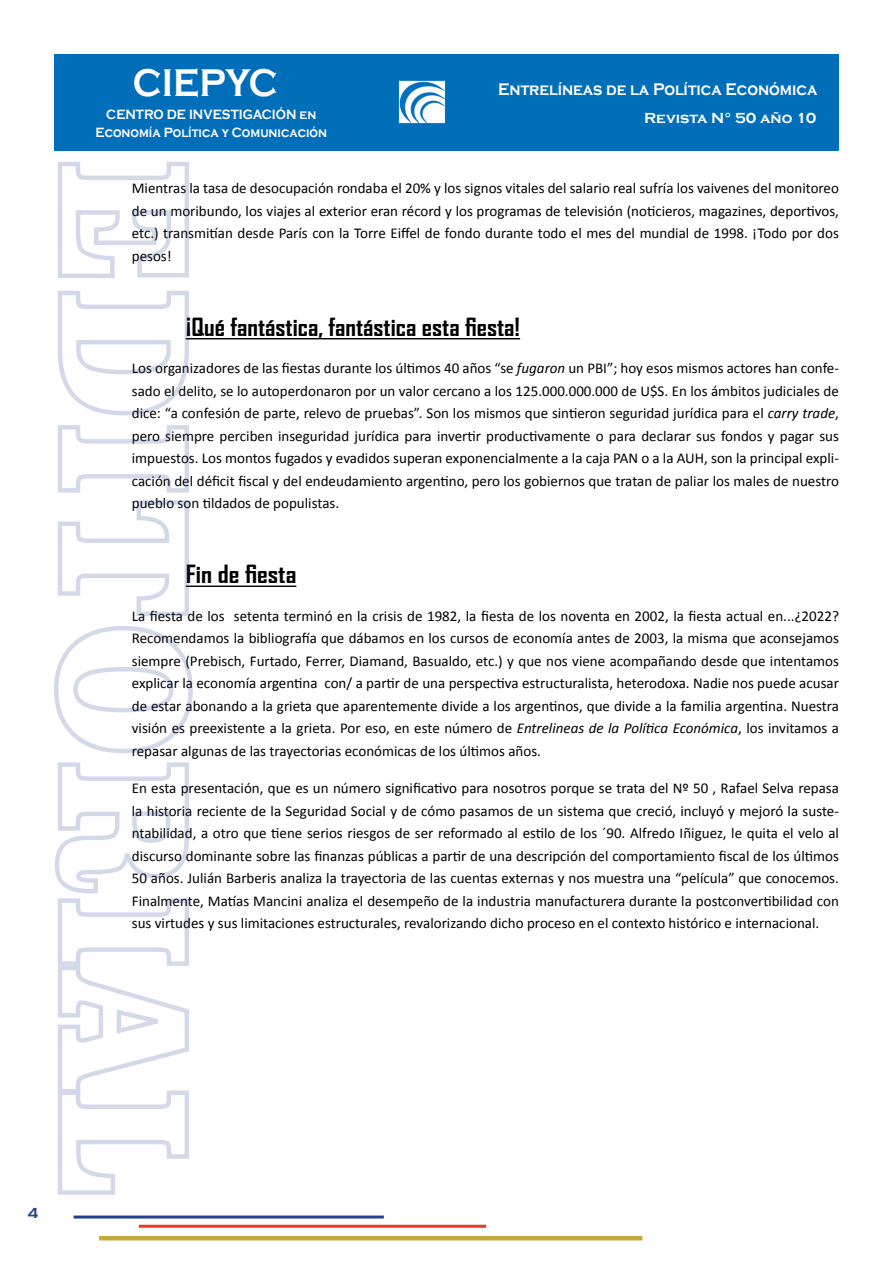
<style>
.page{position:relative;width:893px;height:1263px;background:#fff}
.page>*{position:absolute;margin:0;border:0;box-sizing:border-box;transform-origin:0 0}
.t1{font:700 39.75px "Copperplate Gothic";color:#fff;scale:.87 1}
.t2{font:700 24px "Agency FB";color:#000;scale:1.08 1}
.t3{font:700 24px "Agency FB";color:#000;scale:1.12 1}
.t4{font:700 17.25px "Copperplate Gothic";color:#fff;scale:.87 1}
.t5{font:15px/22.5px "Calibri";color:#000;text-align:justify}
.t6{font:700 15px "Copperplate Gothic";color:#fff}
.t7{font:700 15px "Copperplate Gothic";color:#25408f}
.t8{font:700 13.8px/18px "Copperplate Gothic";color:#fff;text-align:center;scale:.87 1}
.s1{font-style:italic}
</style>
<div class="page">
<div style="left:54px;top:54px;width:785px;height:97px;background:#006eb9"></div>
<img style="left:399px;top:81px;width:46px;height:43px">
<hr style="left:186px;top:338px;width:334px;height:1px;background:#000">
<hr style="left:186px;top:585px;width:110px;height:2px;background:#000">
<svg style="left:57px;top:161px;width:132px;height:117px"></svg>
<svg style="left:57px;top:290px;width:134px;height:327px"></svg>
<svg style="left:54px;top:626px;width:139px;height:569px"></svg>
<hr style="left:74px;top:1215px;width:310px;height:3px;background:#25408f">
<hr style="left:139px;top:1225px;width:347px;height:3px;background:#ee3825">
<hr style="left:99px;top:1236px;width:543px;height:4px;background:#c7a83c">
<p class="t1" style="left:133px;top:60px;width:168px">CIEPYC</p>
<p class="t8" style="left:96px;top:105px;width:268px">CENTRO DE INVESTIGACIÓN en<br>Economía Política y Comunicación</p>
<p class="t4" style="left:498px;top:80px;width:369px">Entrelíneas de la Política Económica</p>
<p class="t6" style="left:644px;top:110px;width:174px">Revista N° 50 año 10</p>
<p class="t5" style="left:132px;top:177px;width:709px">Mientras la tasa de desocupación rondaba el 20% y los signos vitales del salario real sufría los vaivenes del monitoreo de un moribundo, los viajes al exterior eran récord y los programas de televisión (noticieros, magazines, deportivos, etc.) transmitían desde París con la Torre Eiffel de fondo durante todo el mes del mundial de 1998. ¡Todo por dos pesos!</p>
<p class="t2" style="left:186px;top:312px;width:311px">¡Qué fantástica, fantástica esta fiesta!</p>
<p class="t5" style="left:132px;top:357px;width:709px">Los organizadores de las fiestas durante los últimos 40 años “se <span class="s1">fugaron</span> un PBI”; hoy esos mismos actores han confe&shy;sado el delito, se lo autoperdonaron por un valor cercano a los 125.000.000.000 de U$S. En los ámbitos judiciales de dice: “a confesión de parte, relevo de pruebas”. Son los mismos que sintieron seguridad jurídica para el <span class="s1">carry trade</span>, pero siempre perciben inseguridad jurídica para invertir productivamente o para declarar sus fondos y pagar sus impuestos. Los montos fugados y evadidos superan exponencialmente a la caja PAN o a la AUH, son la principal expli&shy;cación del déficit fiscal y del endeudamiento argentino, pero los gobiernos que tratan de paliar los males de nuestro pueblo son tildados de populistas.</p>
<p class="t3" style="left:186px;top:559px;width:100px">Fin de fiesta</p>
<p class="t5" style="left:132px;top:604px;width:709px">La fiesta de los setenta terminó en la crisis de 1982, la fiesta de los noventa en 2002, la fiesta actual en...¿2022?<br>Recomendamos la bibliografía que dábamos en los cursos de economía antes de 2003, la misma que aconsejamos siempre (Prebisch, Furtado, Ferrer, Diamand, Basualdo, etc.) y que nos viene acompañando desde que intentamos explicar la economía argentina con/ a partir de una perspectiva estructuralista, heterodoxa. Nadie nos puede acusar de estar abonando a la grieta que aparentemente divide a los argentinos, que divide a la familia argentina. Nuestra visión es preexistente a la grieta. Por eso, en este número de <span class="s1">Entrelineas de la Política Económica</span>, los invitamos a repasar algunas de las trayectorias económicas de los últimos años.</p>
<p class="t5" style="left:132px;top:777px;width:709px">En esta presentación, que es un número significativo para nosotros porque se trata del Nº 50 , Rafael Selva repasa la historia reciente de la Seguridad Social y de cómo pasamos de un sistema que creció, incluyó y mejoró la suste&shy;ntabilidad, a otro que tiene serios riesgos de ser reformado al estilo de los ´90. Alfredo Iñiguez, le quita el velo al discurso dominante sobre las finanzas públicas a partir de una descripción del comportamiento fiscal de los últimos 50 años. Julián Barberis analiza la trayectoria de las cuentas externas y nos muestra una “película” que conocemos.<br>Finalmente, Matías Mancini analiza el desempeño de la industria manufacturera durante la postconvertibilidad con sus virtudes y sus limitaciones estructurales, revalorizando dicho proceso en el contexto histórico e internacional.</p>
<p class="t7" style="left:28px;top:1204px;width:12px">4</p>
</div>
